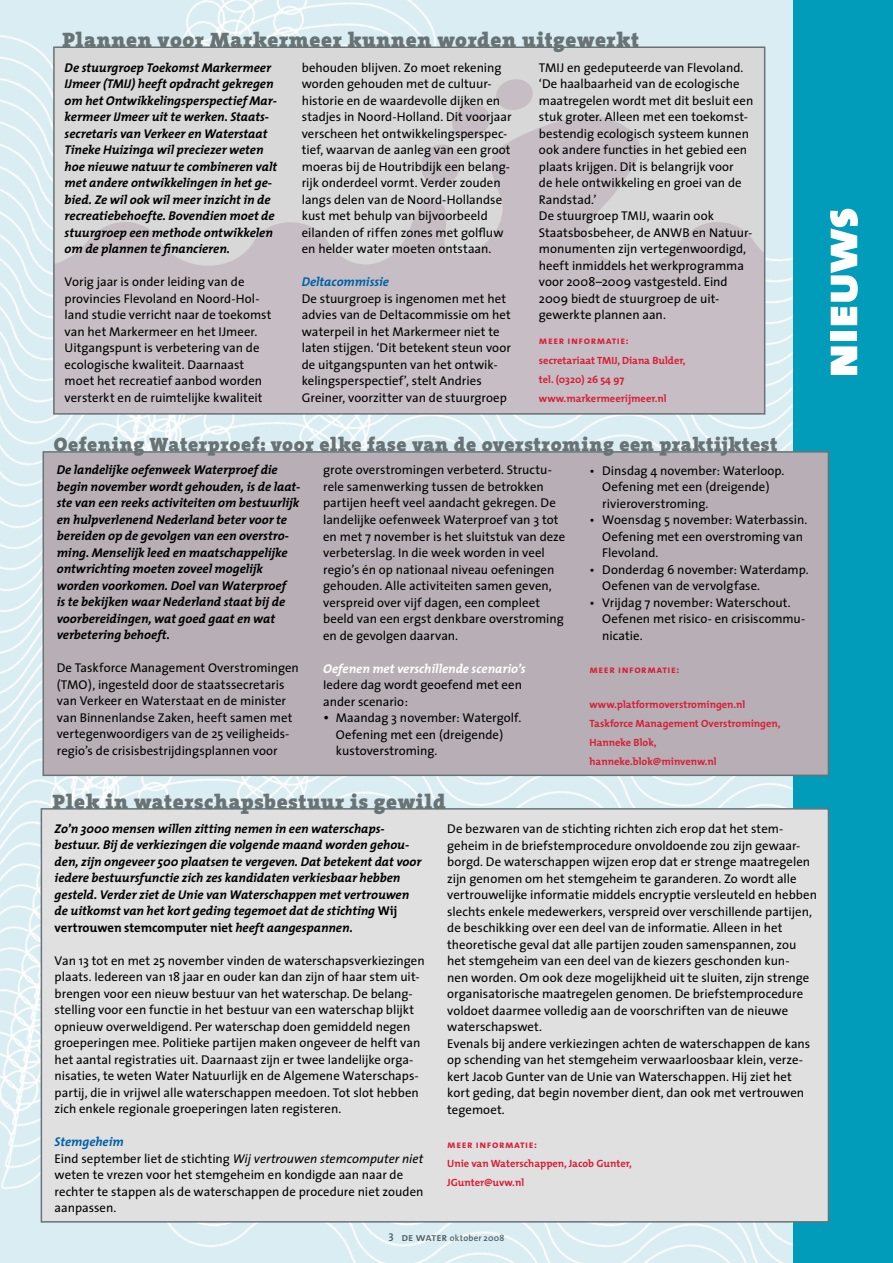
<style>
.page{position:relative;width:893px;height:1263px;background:#fff}
.page>*{position:absolute;margin:0;border:0;box-sizing:border-box;transform-origin:0 0}
.t1{font:51px "The Mix Black Caps";color:#fff}
.t2{font:900 21px "The Serif";letter-spacing:.03em;color:#677375}
.t3{font:900 19.5px "The Serif";letter-spacing:.03em;color:#677375}
.t4{font:12.75px/16.5px "The Sans";color:#000}
.t5{font:italic 700 12.75px/16.5px "The Mix";letter-spacing:-.005em;color:#000}
.t6{font:italic 700 12.75px "The Mix";color:#fff}
.t7{font:italic 700 12.75px "The Mix";letter-spacing:-.005em;color:#0060a7}
.t8{font:700 10.5px/19.2px "The Mix";color:#d71e36}
.t9{font:10.5px "The Mix Bold Caps";letter-spacing:.05em;color:#d71e36}
.t10{font:600 9px "The Sans";letter-spacing:.02em;color:#000}
.s1{font-size:15px}
.s2{font-style:normal}
.s3{font-style:italic}
.s4{font-family:"The Sans Semi Bold Caps";font-weight:400;font-size:11.25px}
</style>
<div class="page">
<img style="left:0;top:0;width:793px;height:1263px">
<div style="left:793px;top:0;width:100px;height:1263px;background:#009cb9"></div>
<div style="left:54px;top:47px;width:711px;height:367px;background:#d8d8d8"></div>
<svg style="left:455px;top:79px;width:78px;height:36px"></svg>
<svg style="left:56px;top:115px;width:706px;height:297px;fill:#c6bec4"></svg>
<div style="left:53px;top:46px;width:712px;height:369px;border:2px solid #677375"></div>
<div style="left:41px;top:808px;width:788px;height:414px;background:#e1e0e0;border:2px solid #677375"></div>
<div style="left:43px;top:451px;width:786px;height:325px;background:#b7afb5;border:2px solid #677375"></div>
<h2 class="t2" style="left:62px;top:22px;width:578px">Plannen voor Markermeer kunnen worden uitgewerkt</h2>
<p class="t5" style="left:65px;top:59px;width:214px">De stuurgroep Toekomst Markermeer IJmeer (TMIJ) heeft opdracht gekregen om het Ontwikkelingsperspectief Mar&shy;kermeer IJmeer uit te werken. Staats&shy;secretaris van Verkeer en Waterstaat Tineke Huizinga wil preciezer weten hoe nieuwe natuur te combineren valt met andere ontwikkelingen in het ge&shy;bied. Ze wil ook wil meer inzicht in de recreatiebehoefte. Bovendien moet de stuurgroep een methode ontwikkelen om de plannen te financieren.</p>
<p class="t4" style="left:65px;top:273px;width:208px">Vorig jaar is onder leiding van de provincies Flevoland en Noord-Hol&shy;land studie verricht naar de toekomst van het Markermeer en het IJmeer.<br>Uitgangspunt is verbetering van de ecologische kwaliteit. Daarnaast moet het recreatief aanbod worden versterkt en de ruimtelijke kwaliteit</p>
<p class="t4" style="left:302px;top:59px;width:211px">behouden blijven. Zo moet rekening worden gehouden met de cultuur&shy;historie en de waardevolle dijken en stadjes in Noord-Holland. Dit voorjaar verscheen het ontwikkelingsperspec&shy;tief, waarvan de aanleg van een groot moeras bij de Houtribdijk een belang&shy;rijk onderdeel vormt. Verder zouden langs delen van de Noord-Hollandse kust met behulp van bijvoorbeeld eilanden of riffen zones met golfluw en helder water moeten ontstaan.</p>
<p class="t7" style="left:302px;top:271px;width:89px">Deltacommissie</p>
<p class="t4" style="left:302px;top:290px;width:211px">De stuurgroep is ingenomen met het advies van de Deltacommissie om het waterpeil in het Markermeer niet te laten stijgen. ‘Dit betekent steun voor de uitgangspunten van het ontwik&shy;kelingsperspectief’, stelt Andries Greiner, voorzitter van de stuurgroep</p>
<p class="t4" style="left:539px;top:59px;width:216px">TMIJ en gedeputeerde van Flevoland. ‘De haalbaarheid van de ecologische maatregelen wordt met dit besluit een stuk groter. Alleen met een toekomst&shy;bestendig ecologisch systeem kunnen ook andere functies in het gebied een plaats krijgen. Dit is belangrijk voor<br>de hele ontwikkeling en groei van de Randstad.’<br>De stuurgroep TMIJ, waarin ook Staatsbosbeheer, de ANWB en Natuur&shy;monumenten zijn vertegenwoordigd, heeft inmiddels het werkprogramma voor 2008–2009 vastgesteld. Eind 2009 biedt de stuurgroep de uit&shy;gewerkte plannen aan.</p>
<p class="t9" style="left:539px;top:332px;width:91px">meer informatie:</p>
<p class="t8" style="left:539px;top:350px;width:148px">secretariaat TMIJ, Diana Bulder, tel. (0320) 26 54 97 www.markermeerijmeer.nl</p>
<h3 class="t3" style="left:54px;top:428px;width:725px">Oefening Waterproef: voor elke fase van de overstroming een praktijktest</h3>
<p class="t5" style="left:57px;top:462px;width:245px">De landelijke oefenweek Waterproef die begin november wordt gehouden, is de laat&shy;ste van een reeks activiteiten om bestuurlijk en hulpverlenend Nederland beter voor te bereiden op de gevolgen van een overstro&shy;ming. Menselijk leed en maatschappelijke ontwrichting moeten zoveel mogelijk worden voorkomen. Doel van Waterproef<br>is te bekijken waar Nederland staat bij de voorbereidingen, wat goed gaat en wat verbetering behoeft.</p>
<p class="t4" style="left:57px;top:659px;width:244px">De Taskforce Management Overstromingen (TMO), ingesteld door de staatssecretaris van Verkeer en Waterstaat en de minister van Binnenlandse Zaken, heeft samen met vertegenwoordigers van de 25 veiligheids&shy;regio’s de crisisbestrijdingsplannen voor</p>
<p class="t4" style="left:323px;top:461px;width:244px">grote overstromingen verbeterd. Structu&shy;rele samenwerking tussen de betrokken partijen heeft veel aandacht gekregen. De landelijke oefenweek Waterproef van 3 tot en met 7 november is het sluitstuk van deze verbeterslag. In die week worden in veel regio’s én op nationaal niveau oefeningen gehouden. Alle activiteiten samen geven, verspreid over vijf dagen, een compleet beeld van een ergst denkbare overstroming en de gevolgen daarvan.</p>
<p class="t6" style="left:323px;top:657px;width:204px">Oefenen met verschillende scenario’s</p>
<p class="t4" style="left:323px;top:676px;width:200px">Iedere dag wordt geoefend met een ander scenario:</p>
<p class="t4" style="left:336px;top:709px;width:187px;text-indent:-13px"><span class="s1">•</span> Maandag 3 november: Watergolf.<br>Oefening met een (dreigende) kustoverstroming.</p>
<p class="t4" style="left:602px;top:462px;width:184px;text-indent:-13px">• Dinsdag 4 november: Waterloop.<br>Oefening met een (dreigende) rivieroverstroming.</p>
<p class="t4" style="left:602px;top:511px;width:207px;text-indent:-13px">• Woensdag 5 november: Waterbassin.<br>Oefening met een overstroming van<br>Flevoland.</p>
<p class="t4" style="left:602px;top:561px;width:208px;text-indent:-13px">• Donderdag 6 november: Waterdamp.<br>Oefenen van de vervolgfase.</p>
<p class="t4" style="left:602px;top:594px;width:205px;text-indent:-13px">• Vrijdag 7 november: Waterschout.<br>Oefenen met risico- en crisiscommu&shy;nicatie.</p>
<p class="t9" style="left:589px;top:660px;width:91px">meer informatie:</p>
<p class="t8" style="left:589px;top:695px;width:192px">www.platformoverstromingen.nl<br>Taskforce Management Overstromingen,<br>Hanneke Blok, hanneke.blok@minvenw.nl</p>
<h2 class="t2" style="left:53px;top:784px;width:395px">Plek in waterschapsbestuur is gewild</h2>
<p class="t5" style="left:55px;top:820px;width:368px">Zo’n 3000 mensen willen zitting nemen in een waterschaps&shy;bestuur. Bij de verkiezingen die volgende maand worden gehou&shy;den, zijn ongeveer 500 plaatsen te vergeven. Dat betekent dat voor iedere bestuursfunctie zich zes kandidaten verkiesbaar hebben gesteld. Verder ziet de Unie van Waterschappen met vertrouwen de uitkomst van het kort geding tegemoet dat de stichting <span class="s2">Wij vertrouwen stemcomputer niet</span> heeft aangespannen.</p>
<p class="t4" style="left:55px;top:952px;width:372px">Van 13 tot en met 25 november vinden de waterschapsverkiezingen plaats. Iedereen van 18 jaar en ouder kan dan zijn of haar stem uit&shy;brengen voor een nieuw bestuur van het waterschap. De belang&shy;stelling voor een functie in het bestuur van een waterschap blijkt opnieuw overweldigend. Per waterschap doen gemiddeld negen groeperingen mee. Politieke partijen maken ongeveer de helft van het aantal registraties uit. Daarnaast zijn er twee landelijke orga&shy;nisaties, te weten Water Natuurlijk en de Algemene Waterschaps&shy;partij, die in vrijwel alle waterschappen meedoen. Tot slot hebben zich enkele regionale groeperingen laten registeren.</p>
<p class="t7" style="left:55px;top:1131px;width:71px">Stemgeheim</p>
<p class="t4" style="left:55px;top:1150px;width:370px">Eind september liet de stichting <span class="s3">Wij vertrouwen stemcomputer niet </span>weten te vrezen voor het stemgeheim en kondigde aan naar de rechter te stappen als de waterschappen de procedure niet zouden aanpassen.</p>
<p class="t4" style="left:447px;top:820px;width:371px">De bezwaren van de stichting richten zich erop dat het stem&shy;geheim in de briefstemprocedure onvoldoende zou zijn gewaar&shy;borgd. De waterschappen wijzen erop dat er strenge maatregelen zijn genomen om het stemgeheim te garanderen. Zo wordt alle vertrouwelijke informatie middels encryptie versleuteld en hebben slechts enkele medewerkers, verspreid over verschillende partijen, de beschikking over een deel van de informatie. Alleen in het theoretische geval dat alle partijen zouden samenspannen, zou het stemgeheim van een deel van de kiezers geschonden kun-<br>nen worden. Om ook deze mogelijkheid uit te sluiten, zijn strenge organisatorische maatregelen genomen. De briefstemprocedure voldoet daarmee volledig aan de voorschriften van de nieuwe waterschapswet.<br>Evenals bij andere verkiezingen achten de waterschappen de kans op schending van het stemgeheim verwaarloosbaar klein, verze&shy;kert Jacob Gunter van de Unie van Waterschappen. Hij ziet het kort geding, dat begin november dient, dan ook met vertrouwen tegemoet.</p>
<p class="t9" style="left:447px;top:1136px;width:91px">meer informatie:</p>
<p class="t8" style="left:447px;top:1154px;width:186px">Unie van Waterschappen, Jacob Gunter,<br>JGunter@uvw.nl</p>
<p class="t10" style="left:389px;top:1230px;width:117px"><span class="s4">3 de water</span> oktober 2008</p>
<h1 class="t1" style="left:797px;top:378px;width:172px;rotate:-90deg">nieuws</h1>
</div>
